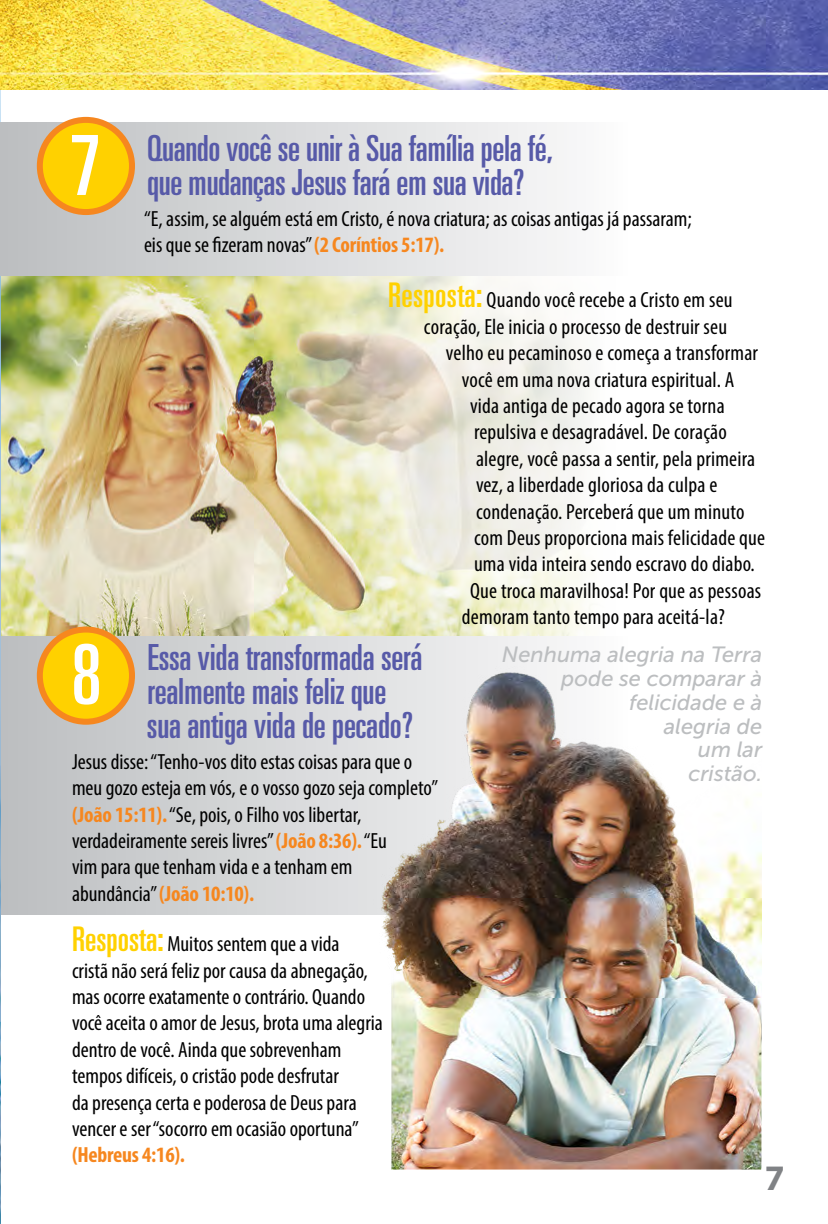
<style>
.page{position:relative;width:828px;height:1224px;background:#fff}
.page>*{position:absolute;margin:0;border:0;box-sizing:border-box;transform-origin:0 0}
.t1{font:ultra-condensed 83px "Univers";color:#fff}
.t2{font:ultra-condensed 36px/34px "Univers";letter-spacing:-.005em;color:#575aa8}
.t3{font:700 36px "Myriad Pro";color:#808285}
.t4{font:condensed 22px/26.4px "Myriad Pro";color:#000}
.t5{font:italic 22px/23.8px "Museo Sans 500";color:#bcbec0;text-align:right}
.t6{font:700 condensed 22px "Myriad Pro";letter-spacing:-.01em;color:#f6871f}
.s1{font-weight:700;color:#f6871f}
.s2{font-family:"Univers";font-stretch:ultra-condensed;font-size:34px;color:#ffd100}
</style>
<div class="page">
<img style="left:1px;top:275px;width:590px;height:361px">
<div style="left:0;top:636px;width:628px;height:278px;background:linear-gradient(to right,#bcbdbf,#fcfcfc)"></div>
<img style="left:391px;top:998px;width:370px;height:172px">
<img style="left:374px;top:643px;width:387px;height:355px">
<img style="left:0;top:90px;width:1px;height:1134px">
<div style="left:0;top:123px;width:628px;height:152px;background:linear-gradient(to right,#bcbdbc,#fbfcfd)"></div>
<div style="left:40px;top:630px;width:92px;height:92px;background:#ffd100;border-radius:50%"></div>
<div style="left:37px;top:627px;width:98px;height:98px;border:6px solid #f6871f;border-radius:50%"></div>
<div style="left:40px;top:120px;width:92px;height:92px;background:#ffd100;border-radius:50%"></div>
<div style="left:37px;top:117px;width:98px;height:98px;border:6px solid #f6871f;border-radius:50%"></div>
<img style="left:0;top:0;width:828px;height:90px">
<h1 class="t1" style="left:70px;top:118px;width:32px">7</h1>
<h2 class="t2" style="left:147px;top:131px;width:407px">Quando você se unir à Sua família pela fé, que mudanças Jesus fará em sua vida?</h2>
<p class="t4" style="left:144px;top:205px;width:549px">“E, assim, se alguém está em Cristo, é nova criatura; as coisas antigas já passaram; eis que se fizeram novas” <span class="s1">(2 Coríntios 5:17).</span></p>
<p class="t4" style="left:388px;top:287px;width:346px"><span class="s2">Resposta:</span> Quando você recebe a Cristo em seu</p>
<p class="t4" style="left:424px;top:313px;width:305px">coração, Ele inicia o processo de destruir seu</p>
<p class="t4" style="left:446px;top:339px;width:314px">velho eu pecaminoso e começa a transformar</p>
<p class="t4" style="left:462px;top:366px;width:274px">você em uma nova criatura espiritual. A</p>
<p class="t4" style="left:470px;top:392px;width:256px">vida antiga de pecado agora se torna</p>
<p class="t4" style="left:474px;top:419px;width:254px">repulsiva e desagradável. De coração</p>
<p class="t4" style="left:476px;top:445px;width:281px">alegre, você passa a sentir, pela primeira</p>
<p class="t4" style="left:476px;top:471px;width:243px">vez, a liberdade gloriosa da culpa e</p>
<p class="t4" style="left:476px;top:498px;width:270px">condenação. Perceberá que um minuto</p>
<p class="t4" style="left:474px;top:524px;width:293px">com Deus proporciona mais felicidade que</p>
<p class="t4" style="left:474px;top:551px;width:282px">uma vida inteira sendo escravo do diabo.</p>
<p class="t4" style="left:470px;top:577px;width:293px">Que troca maravilhosa! Por que as pessoas</p>
<p class="t4" style="left:462px;top:603px;width:265px">demoram tanto tempo para aceitá-la?</p>
<h1 class="t1" style="left:71px;top:627px;width:32px">8</h1>
<h2 class="t2" style="left:147px;top:640px;width:277px">Essa vida transformada será realmente mais feliz que sua antiga vida de pecado?</h2>
<p class="t4" style="left:72px;top:748px;width:368px">Jesus disse: “Tenho-vos dito estas coisas para que o meu gozo esteja em vós, e o vosso gozo seja completo” <span class="s1">(João 15:11).</span> “Se, pois, o Filho vos libertar, verdadeiramente sereis livres” <span class="s1">(João 8:36).</span> “Eu<br>vim para que tenham vida e a tenham em abundância” <span class="s1">(João 10:10).</span></p>
<p class="t4" style="left:72px;top:930px;width:312px"><span class="s2">Resposta:</span> Muitos sentem que a vida<br>cristã não será feliz por causa da abnegação, mas ocorre exatamente o contrário. Quando você aceita o amor de Jesus, brota uma alegria dentro de você. Ainda que sobrevenham tempos difíceis, o cristão pode desfrutar<br>da presença certa e poderosa de Deus para vencer e ser “socorro em ocasião oportuna”</p>
<p class="t6" style="left:72px;top:1141px;width:115px">(Hebreus 4:16).</p>
<p class="t5" style="left:502px;top:643px;width:262px">Nenhuma alegria na Terra pode se comparar à felicidade e à<br>alegria de<br>um lar<br>cristão.</p>
<h2 class="t3" style="left:765px;top:1155px;width:21px">7</h2>
</div>
